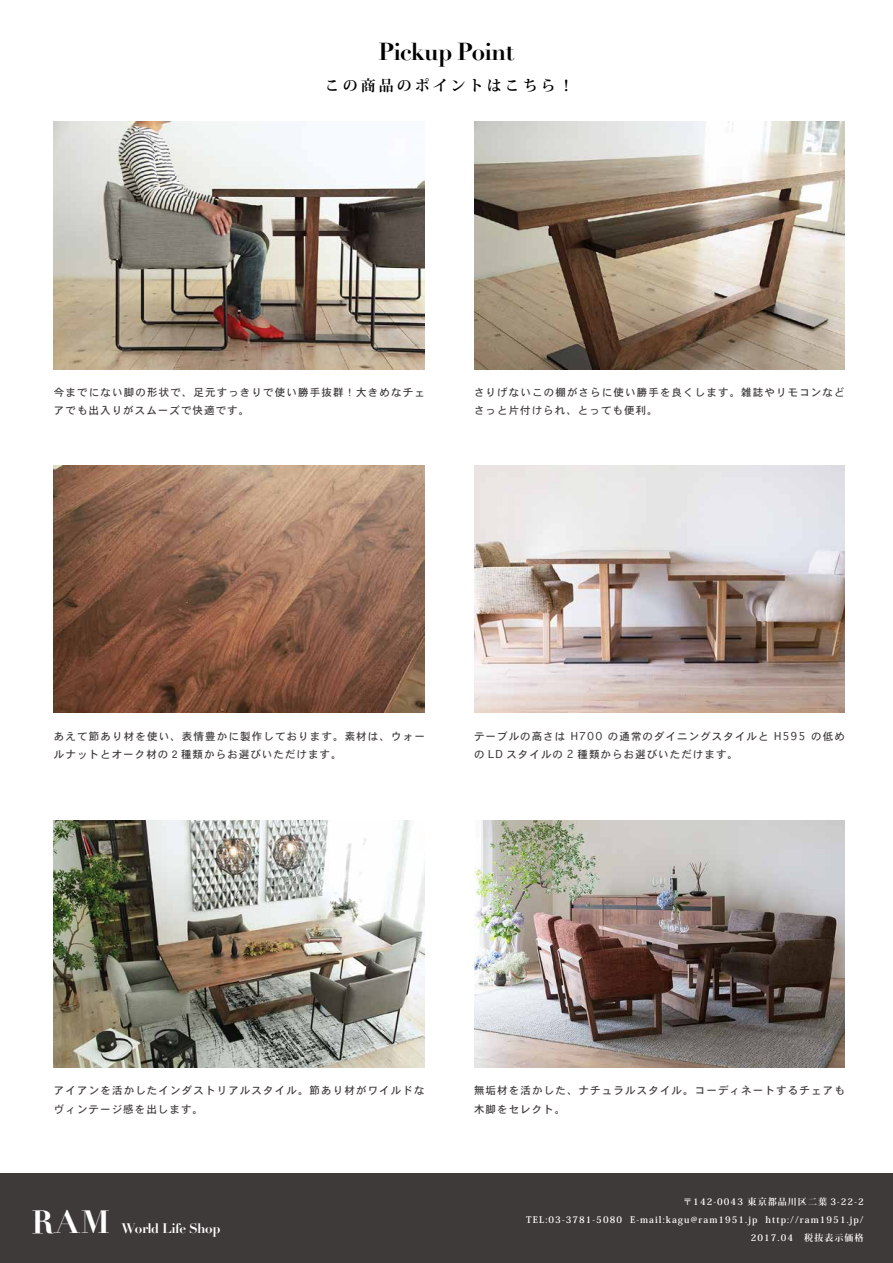
<style>
.page{position:relative;width:893px;height:1263px;background:#fff}
.page>*{position:absolute;margin:0;border:0;box-sizing:border-box;transform-origin:0 0}
.t1{font:700 31.5px "Didot";color:#fff}
.t2{font:700 24px "Didot";letter-spacing:-.035em;color:#000}
.t3{font:700 15px "Koz Min Pro";letter-spacing:.2em;color:#000}
.t4{font:700 13.5px "Didot";letter-spacing:-.035em;color:#fff}
.t5{font:10.5px/18.3px "Osaka";letter-spacing:.105em;color:#3e3a39}
.t6{font:700 9px/18px "Koz Min Pro";letter-spacing:.12em;color:#fff;text-align:right}
</style>
<div class="page">
<img style="left:474px;top:466px;width:371px;height:247px">
<img style="left:54px;top:466px;width:371px;height:247px">
<img style="left:474px;top:122px;width:371px;height:247px">
<div style="left:0;top:1174px;width:893px;height:89px;background:#3e3a39"></div>
<img style="left:54px;top:122px;width:371px;height:247px">
<img style="left:474px;top:820px;width:371px;height:247px">
<img style="left:54px;top:820px;width:371px;height:247px">
<h2 class="t2" style="left:379px;top:37px;width:137px">Pickup Point</h2>
<h3 class="t3" style="left:325px;top:74px;width:250px">この商品のポイントはこちら！</h3>
<p class="t5" style="left:54px;top:383px;width:372px">今までにない脚の形状で、足元すっきりで使い勝手抜群！大きめなチェアでも出入りがスムーズで快適です。</p>
<p class="t5" style="left:474px;top:383px;width:372px">さりげないこの棚がさらに使い勝手を良くします。雑誌やリモコンなどさっと片付けられ、とっても便利。</p>
<p class="t5" style="left:54px;top:727px;width:372px">あえて節あり材を使い、表情豊かに製作しております。素材は、ウォールナットとオーク材の２種類からお選びいただけます。</p>
<p class="t5" style="left:474px;top:727px;width:372px">テーブルの高さは H700 の通常のダイニングスタイルと H595 の低めの LD スタイルの 2 種類からお選びいただけます。</p>
<p class="t5" style="left:54px;top:1081px;width:372px">アイアンを活かしたインダストリアルスタイル。節あり材がワイルドなヴィンテージ感を出します。</p>
<p class="t5" style="left:474px;top:1081px;width:372px">無垢材を活かした、ナチュラルスタイル。コーディネートするチェアも木脚をセレクト。</p>
<h1 class="t1" style="left:32px;top:1202px;width:80px">RAM</h1>
<p class="t4" style="left:121px;top:1220px;width:100px">World Life Shop</p>
<p class="t6" style="left:526px;top:1192px;width:339px">〒142-0043 東京都品川区二葉 3-22-2<br>TEL:03-3781-5080 E-mail:kagu@ram1951.jp http://ram1951.jp/</p>
<p class="t6" style="left:751px;top:1228px;width:114px">2017.04　税抜表示価格</p>
</div>
